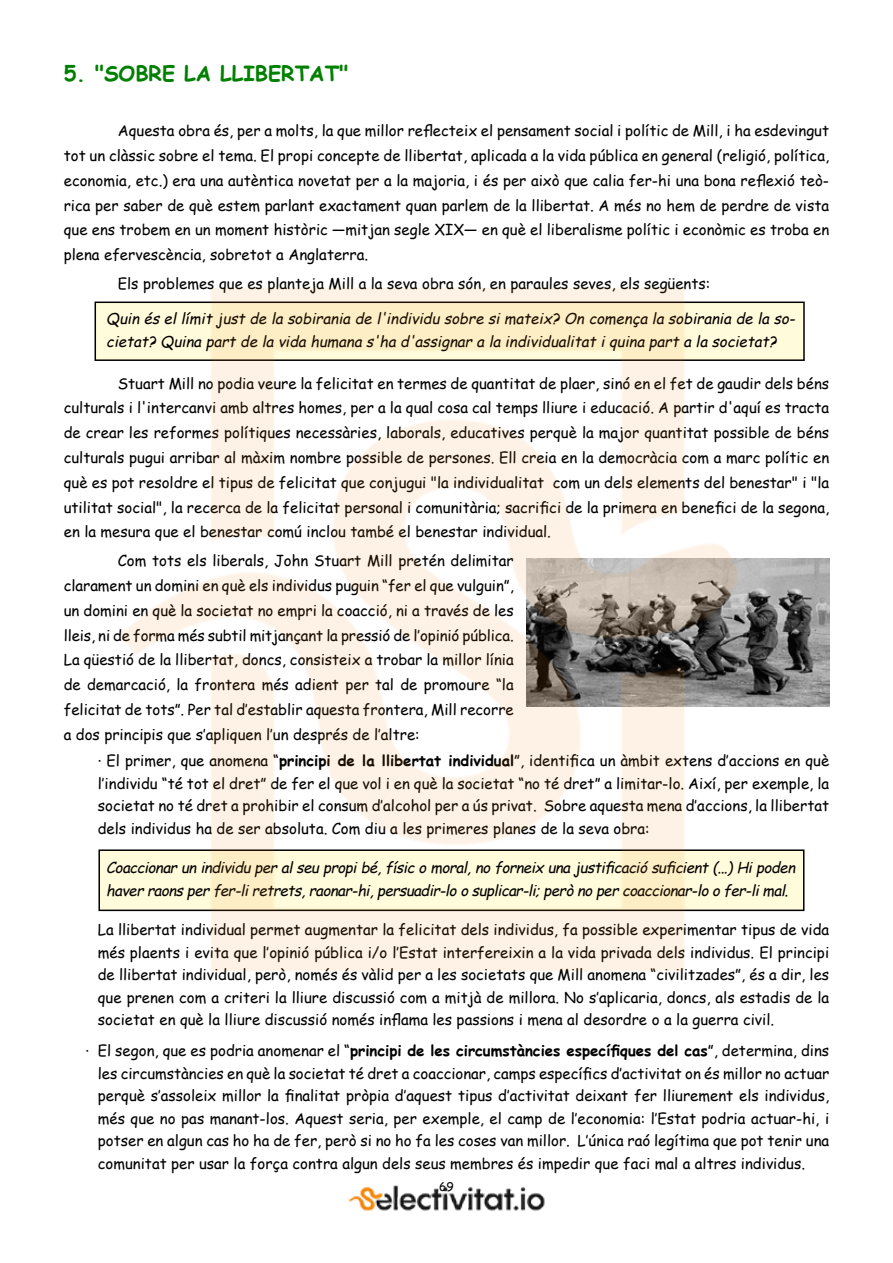
<style>
.page{position:relative;width:893px;height:1263px;background:#fff}
.page>*{position:absolute;margin:0;border:0;box-sizing:border-box;transform-origin:0 0}
.t1{font:700 21px "Comic Sans MS";color:#008000}
.t2{font:15px/24.8px "Comic Sans MS";color:#000;text-align:justify}
.t3{font:italic 15px/22.5px "Comic Sans MS";color:#000}
.t4{font:12px "Comic Sans MS";color:#000}
.s1{font-weight:700}
</style>
<div class="page">
<img style="left:94px;top:288px;width:736px;height:923px">
<h1 class="t1" style="left:64px;top:57px;width:286px">5. "SOBRE LA LLIBERTAT"</h1>
<p class="t2" style="left:64px;top:118px;width:767px;text-indent:54px">Aquesta obra és, per a molts, la que millor reflecteix el pensament social i polític de Mill, i ha esdevingut tot un clàssic sobre el tema. El propi concepte de llibertat, aplicada a la vida pública en general (religió, política, economia, etc.) era una autèntica novetat per a la majoria, i és per això que calia fer-hi una bona reflexió teò&shy;rica per saber de què estem parlant exactament quan parlem de la llibertat. A més no hem de perdre de vista que ens trobem en un moment històric —mitjan segle XIX— en què el liberalisme polític i econòmic es troba en plena efervescència, sobretot a Anglaterra.</p>
<p class="t2" style="left:118px;top:271px;width:594px">Els problemes que es planteja Mill a la seva obra són, en paraules seves, els següents:</p>
<p class="t3" style="left:106px;top:307px;width:694px">Quin és ellímit just de la sobirania de l'individu sobre simateix? On comença la sobirania de la so&shy;cietat? Quina part de la vida humana s'ha d'assignar a la individualitat iquina part a la societat?</p>
<p class="t2" style="left:64px;top:370px;width:767px;text-indent:54px">Stuart Mill no podia veure la felicitat en termes de quantitat de plaer, sinó en el fet de gaudir dels béns culturals i l'intercanvi amb altres homes, per a la qual cosa cal temps lliure i educació. A partir d'aquí es tracta de crear les reformes polítiques necessàries, laborals, educatives perquè la major quantitat possible de béns culturals pugui arribar al màxim nombre possible de persones. Ell creia en la democràcia com a marc polític en què es pot resoldre el tipus de felicitat que conjugui "la individualitat com un dels elements del benestar" i "la utilitat social", la recerca de la felicitat personal i comunitària; sacrifici de la primera en benefici de la segona, en la mesura que el benestar comú inclou també el benestar individual.</p>
<p class="t2" style="left:64px;top:548px;width:452px;text-indent:54px">Com tots els liberals, John Stuart Mill pretén delimitar clarament un domini en què els individus puguin “fer el que vulguin”, un domini en què la societat no empri la coacció, ni a través de les lleis, ni de forma més subtil mitjançant la pressió de l’opinió pública.<br>La qüestió de la llibertat, doncs, consisteix a trobar la millor línia de demarcació, la frontera més adient per tal de promoure “la felicitat de tots”. Per tal d’establir aquesta frontera, Mill recorre a dos principis que s’apliquen l’un després de l’altre:</p>
<p class="t2" style="left:98px;top:749px;width:733px;line-height:22.5px">· El primer, que anomena “<span class="s1">principi de la llibertat individual</span>”, identifica un àmbit extens d’accions en què l’individu “té tot el dret” de fer el que vol i en què la societat “no té dret” a limitar-lo. Així, per exemple, la societat no té dret a prohibir el consum d’alcohol per a ús privat. Sobre aquesta mena d’accions, la llibertat dels individus ha de ser absoluta. Com diu a les primeres planes de la seva obra:</p>
<p class="t3" style="left:106px;top:856px;width:694px">Coaccionarunindividuperalseupropibé,físicomoral,noforneix unajustificaciósuficient(...)Hipoden haverraonsperfer-liretrets,raonar-hi,persuadir-loosuplicar-li;perònopercoaccionar-loofer-limal.</p>
<p class="t2" style="left:98px;top:918px;width:733px;line-height:22.5px">La llibertat individual permet augmentar la felicitat dels individus, fa possible experimentar tipus de vida més plaents i evita que l’opinió pública i/o l’Estat interfereixin a la vida privada dels individus. El principi de llibertat individual, però, només és vàlid per a les societats que Mill anomena “civilitzades”, és a dir, les que prenen com a criteri la lliure discussió com a mitjà de millora. No s’aplicaria, doncs, als estadis de la societat en què la lliure discussió només inflama les passions i mena al desordre o a la guerra civil.</p>
<p class="t2" style="left:98px;top:1039px;width:733px;line-height:22.5px;text-indent:-12px">· El segon, que es podria anomenar el “<span class="s1">principi de les circumstàncies específiques del cas</span>”, determina, dins les circumstàncies en què la societat té dret a coaccionar, camps específics d’activitat on és millor no actuar perquè s’assoleix millor la finalitat pròpia d’aquest tipus d’activitat deixant fer lliurement els individus, més que no pas manant-los. Aquest seria, per exemple, el camp de l’economia: l’Estat podria actuar-hi, i potser en algun cas ho ha de fer, però si no ho fa les coses van millor. L’única raó legítima que pot tenir una comunitat per usar la força contra algun dels seus membres és impedir que faci mal a altres individus.</p>
<p class="t4" style="left:439px;top:1178px;width:16px">69</p>
</div>
